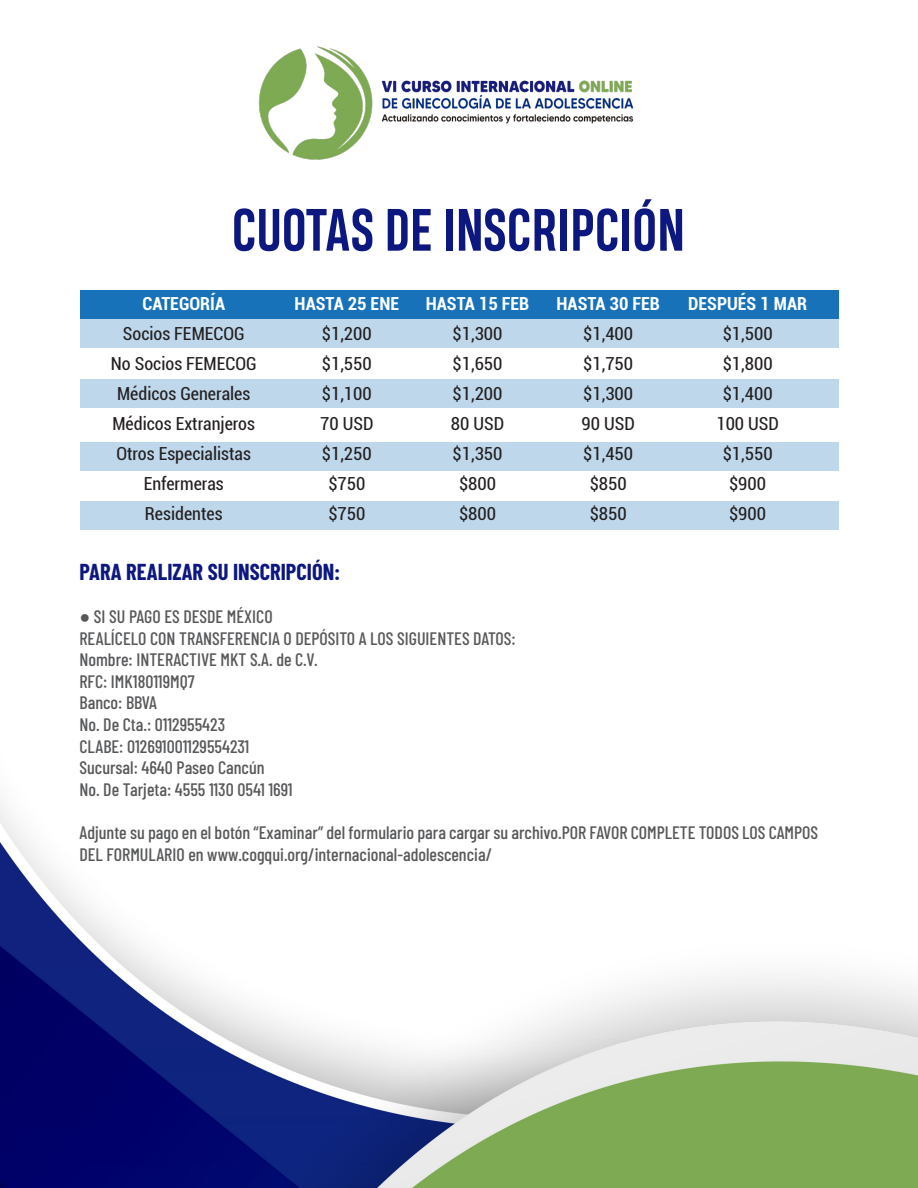
<style>
.page{position:relative;width:918px;height:1188px;background:#fff}
.page>*{position:absolute;margin:0;border:0;box-sizing:border-box;transform-origin:0 0}
.t1{font:700 56.25px "Heading Pro Trial";color:#0d1780}
.t2{font:700 22.5px "Barlow Condensed";color:#0d1780}
.t3{font:500 18px/21.6px "Barlow Condensed";color:#57585a}
.t4{font:condensed 18px "Roboto";color:#231f20}
.t5{font:700 condensed 18px "Roboto";color:#fff}
.s1{font-family:"Arial Narrow";font-weight:400}
</style>
<div class="page">
<div style="left:80px;top:290px;width:758px;height:29px;background:#1772b9"></div>
<div style="left:80px;top:319px;width:758px;height:29px;background:#bed7eb"></div>
<div style="left:80px;top:379px;width:758px;height:29px;background:#bed7eb"></div>
<div style="left:80px;top:442px;width:758px;height:29px;background:#bed7eb"></div>
<div style="left:80px;top:501px;width:758px;height:29px;background:#bed7eb"></div>
<img style="left:0;top:801px;width:918px;height:387px">
<img style="left:258px;top:46px;width:376px;height:114px">
<p class="t1" style="left:232px;top:196px;width:454px">CUOTAS DE INSCRIPCIÓN</p>
<p class="t5" style="left:143px;top:291px;width:84px">CATEGORÍA</p>
<p class="t4" style="left:123px;top:321px;width:123px">Socios FEMECOG</p>
<p class="t4" style="left:111px;top:351px;width:147px">No Socios FEMECOG</p>
<p class="t4" style="left:117px;top:381px;width:135px">Médicos Generales</p>
<p class="t4" style="left:113px;top:411px;width:144px">Médicos Extranjeros</p>
<p class="t4" style="left:117px;top:441px;width:136px">Otros Especialistas</p>
<p class="t4" style="left:144px;top:471px;width:82px">Enfermeras</p>
<p class="t4" style="left:145px;top:501px;width:79px">Residentes</p>
<p class="t5" style="left:295px;top:291px;width:106px">HASTA 25 ENE</p>
<p class="t4" style="left:322px;top:321px;width:51px">$1,200</p>
<p class="t4" style="left:322px;top:351px;width:51px">$1,550</p>
<p class="t4" style="left:322px;top:381px;width:51px">$1,100</p>
<p class="t4" style="left:320px;top:411px;width:55px">70 USD</p>
<p class="t4" style="left:322px;top:441px;width:51px">$1,250</p>
<p class="t4" style="left:328px;top:471px;width:39px">$750</p>
<p class="t4" style="left:328px;top:501px;width:39px">$750</p>
<p class="t5" style="left:426px;top:291px;width:105px">HASTA 15 FEB</p>
<p class="t4" style="left:453px;top:321px;width:51px">$1,300</p>
<p class="t4" style="left:453px;top:351px;width:51px">$1,650</p>
<p class="t4" style="left:453px;top:381px;width:51px">$1,200</p>
<p class="t4" style="left:451px;top:411px;width:55px">80 USD</p>
<p class="t4" style="left:453px;top:441px;width:51px">$1,350</p>
<p class="t4" style="left:459px;top:471px;width:39px">$800</p>
<p class="t4" style="left:459px;top:501px;width:39px">$800</p>
<p class="t5" style="left:556px;top:291px;width:105px">HASTA 30 FEB</p>
<p class="t4" style="left:583px;top:321px;width:51px">$1,400</p>
<p class="t4" style="left:583px;top:351px;width:51px">$1,750</p>
<p class="t4" style="left:583px;top:381px;width:51px">$1,300</p>
<p class="t4" style="left:582px;top:411px;width:55px">90 USD</p>
<p class="t4" style="left:583px;top:441px;width:51px">$1,450</p>
<p class="t4" style="left:590px;top:471px;width:39px">$850</p>
<p class="t4" style="left:590px;top:501px;width:39px">$850</p>
<p class="t5" style="left:688px;top:291px;width:120px">DESPUÉS 1 MAR</p>
<p class="t4" style="left:723px;top:321px;width:51px">$1,500</p>
<p class="t4" style="left:723px;top:351px;width:51px">$1,800</p>
<p class="t4" style="left:723px;top:381px;width:51px">$1,400</p>
<p class="t4" style="left:716px;top:411px;width:64px">100 USD</p>
<p class="t4" style="left:723px;top:441px;width:51px">$1,550</p>
<p class="t4" style="left:729px;top:471px;width:39px">$900</p>
<p class="t4" style="left:729px;top:501px;width:39px">$900</p>
<p class="t2" style="left:80px;top:556px;width:262px">PARA REALIZAR SU INSCRIPCIÓN:</p>
<p class="t3" style="left:80px;top:604px;width:195px"><span class="s1">●</span> SI SU PAGO ES DESDE MÉXICO</p>
<p class="t3" style="left:80px;top:626px;width:438px">REALÍCELO CON TRANSFERENCIA O DEPÓSITO A LOS SIGUIENTES DATOS:</p>
<p class="t3" style="left:80px;top:648px;width:240px">Nombre: INTERACTIVE MKT S.A. de C.V.</p>
<p class="t3" style="left:80px;top:669px;width:117px">RFC: IMK180119MQ7</p>
<p class="t3" style="left:80px;top:691px;width:79px">Banco: BBVA</p>
<p class="t3" style="left:80px;top:712px;width:147px">No. De Cta.: 0112955423</p>
<p class="t3" style="left:80px;top:734px;width:171px">CLABE: 012691001129554231</p>
<p class="t3" style="left:80px;top:756px;width:187px">Sucursal: 4640 Paseo Cancún</p>
<p class="t3" style="left:80px;top:777px;width:215px">No. De Tarjeta: 4555 1130 0541 1691</p>
<p class="t3" style="left:80px;top:820px;width:740px">Adjunte su pago en el botón “Examinar” del formulario para cargar su archivo.POR FAVOR COMPLETE TODOS LOS CAMPOS<br>DEL FORMULARIO en www.cogqui.org/internacional-adolescencia/</p>
</div>
